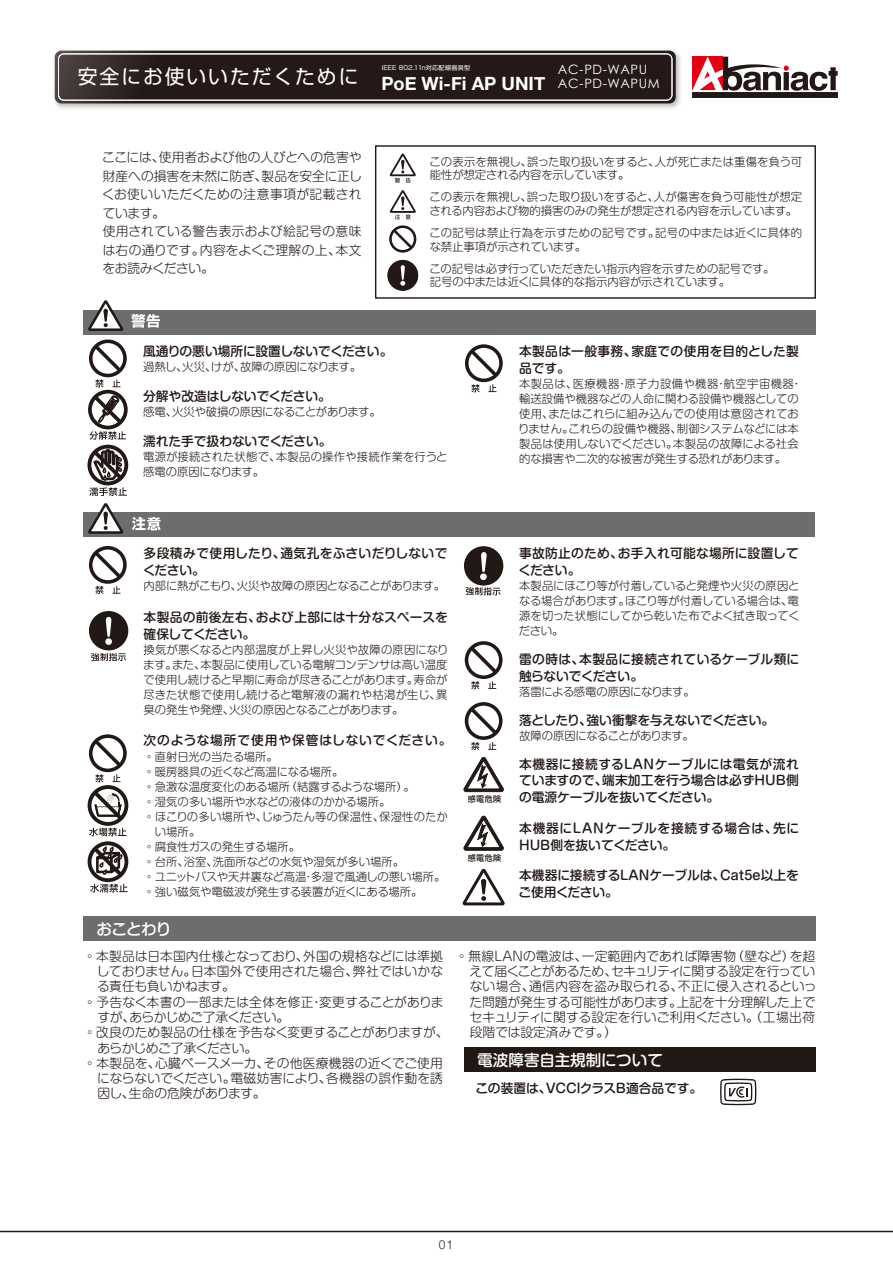
<style>
.page{position:relative;width:893px;height:1263px;background:#fff}
.page>*{position:absolute;margin:0;border:0;box-sizing:border-box;transform-origin:0 0}
.t1{font:19.8px "Shin Go Upr";letter-spacing:.1em;color:#fff}
.t2{font:700 18.3px "Helvetica Neue";color:#fff}
.t3{font:500 15.6px "Shin M Go Pr 6 N";color:#fff}
.t4{font:500 15.6px "Shin M Go Pr 6 N";letter-spacing:-.02em;color:#fff}
.t5{font:12.9px/14.4px "Century Gothic";letter-spacing:.04em;color:#fff}
.t6{font:300 12.75px/18.5px "Shin M Go Pr 6 N";color:#221815;text-align:justify}
.t7{font:500 12.75px/16.8px "Shin M Go Pr 6 N";color:#221815}
.t8{font:500 12.75px/16.8px "Shin M Go Pr 6 N";letter-spacing:.025em;color:#221815}
.t9{font:500 12.75px/16.8px "Shin M Go Pr 6 N";letter-spacing:.04em;color:#221815}
.t10{font:500 12.75px/16.8px "Shin M Go Pr 6 N";letter-spacing:.02em;color:#221815}
.t11{font:300 12.75px "Shin M Go Pr 6 N";letter-spacing:-.035em;color:#221815}
.t12{font:300 12.75px "Shin M Go Pr 6 N";letter-spacing:.02em;color:#221815}
.t13{font:500 12.75px "Shin M Go Pr 6 N";letter-spacing:.06em;color:#221815}
.t14{font:500 12.75px "Shin M Go Pr 6 N";letter-spacing:-.02em;color:#221815}
.t15{font:300 11.4px/15px "Shin M Go Pr 6 N";color:#221815}
.t16{font:300 11.4px/13.6px "Shin M Go Pr 6 N";letter-spacing:-.02em;color:#221815}
.t17{font:300 11.4px "Shin M Go Pr 6 N";letter-spacing:-.035em;color:#221815}
.t18{font:300 11.4px "Shin M Go Pr 6 N";letter-spacing:-.03em;color:#221815}
.t19{font:300 11.4px "Shin M Go Pr 6 N";letter-spacing:-.025em;color:#221815}
.t20{font:300 10.8px "Shin M Go Pr 6 N";color:#221815}
.t21{font:500 8.1px "Shin Go Pro";letter-spacing:.04em;color:#221815}
.t22{font:6.15px "Shin Go Pro";letter-spacing:.035em;color:#fff}
</style>
<div class="page">
<img style="left:54px;top:50px;width:627px;height:59px">
<svg style="left:55px;top:51px;width:621px;height:52px;background:#2b201d"></svg>
<div style="left:58px;top:54px;width:614px;height:47px;border:1px solid #fff;border-radius:5px"></div>
<hr style="left:0;top:1231px;width:893px;height:1px;background:#221815">
<div style="left:83px;top:310px;width:732px;height:24px;background:#6e6d6d"></div>
<svg style="left:131px;top:314px;width:29px;height:14px"></svg>
<div style="left:84px;top:513px;width:731px;height:24px;background:#6e6d6d"></div>
<svg style="left:88px;top:503px;width:35px;height:31px"></svg>
<svg style="left:132px;top:517px;width:29px;height:13px"></svg>
<svg style="left:462px;top:869px;width:43px;height:36px"></svg>
<svg style="left:88px;top:734px;width:40px;height:158px"></svg>
<svg style="left:89px;top:546px;width:38px;height:48px"></svg>
<div style="left:91px;top:613px;width:36px;height:36px;background:#221815;border-radius:50%"></div>
<div style="left:89px;top:611px;width:39px;height:39px;border:3px solid #221815;border-radius:50%"></div>
<svg style="left:105px;top:617px;width:7px;height:28px"></svg>
<svg style="left:91px;top:653px;width:35px;height:8px"></svg>
<svg style="left:87px;top:339px;width:41px;height:157px"></svg>
<svg style="left:465px;top:344px;width:38px;height:48px"></svg>
<svg style="left:465px;top:641px;width:38px;height:48px"></svg>
<svg style="left:465px;top:702px;width:38px;height:48px"></svg>
<div style="left:465px;top:548px;width:37px;height:36px;background:#221815;border-radius:50%"></div>
<div style="left:464px;top:546px;width:39px;height:40px;border:3px solid #221815;border-radius:50%"></div>
<svg style="left:480px;top:552px;width:7px;height:28px"></svg>
<svg style="left:466px;top:587px;width:35px;height:8px"></svg>
<div style="left:83px;top:917px;width:732px;height:24px;background:#6e6d6d"></div>
<div style="left:464px;top:1048px;width:351px;height:24px;background:#221815"></div>
<svg style="left:390px;top:154px;width:26px;height:29px"></svg>
<svg style="left:390px;top:190px;width:26px;height:29px"></svg>
<svg style="left:389px;top:225px;width:27px;height:28px"></svg>
<div style="left:388px;top:260px;width:30px;height:31px;border:4px solid #221815;border-radius:50%"></div>
<div style="left:390px;top:262px;width:26px;height:26px;background:#221815;border-radius:50%"></div>
<div style="left:387px;top:260px;width:31px;height:31px;border:4px solid #221815;border-radius:50%"></div>
<svg style="left:400px;top:265px;width:5px;height:21px"></svg>
<svg style="left:463px;top:757px;width:41px;height:35px"></svg>
<svg style="left:463px;top:815px;width:41px;height:36px"></svg>
<svg style="left:720px;top:1079px;width:36px;height:26px"></svg>
<svg style="left:88px;top:300px;width:35px;height:31px"></svg>
<svg style="left:692px;top:57px;width:146px;height:40px"></svg>
<h1 class="t1" style="left:78px;top:60px;width:282px">安全にお使いいただくために</h1>
<p class="t22" style="left:382px;top:62px;width:90px">IEEE 802.11n対応配線器具型</p>
<h2 class="t2" style="left:381px;top:69px;width:165px">PoE Wi-Fi AP UNIT</h2>
<p class="t5" style="left:558px;top:62px;width:103px">AC-PD-WAPU<br>AC-PD-WAPUM</p>
<p class="t6" style="left:102px;top:148px;width:261px;text-align:left">ここには、使用者および他の人びとへの危害や財産への損害を未然に防ぎ、製品を安全に正しくお使いいただくための注意事項が記載されています。<br>使用されている警告表示および絵記号の意味は右の通りです。内容をよくご理解の上、本文をお読みください。</p>
<p class="t15" style="left:429px;top:154px;width:374px;line-height:13.6px">この表示を無視し、誤った取り扱いをすると、人が死亡または重傷を負う可能性が想定される内容を示しています。</p>
<p class="t15" style="left:429px;top:190px;width:374px;line-height:13.6px">この表示を無視し、誤った取り扱いをすると、人が傷害を負う可能性が想定される内容および物的損害のみの発生が想定される内容を示しています。</p>
<p class="t15" style="left:429px;top:225px;width:374px;line-height:13.6px">この記号は禁止行為を示すための記号です。記号の中または近くに具体的な禁止事項が示されています。</p>
<p class="t16" style="left:429px;top:261px;width:347px">この記号は必ず行っていただきたい指示内容を示すための記号です。記号の中または近くに具体的な指示内容が示されています。</p>
<p class="t7" style="left:143px;top:342px;width:251px">風通りの悪い場所に設置しないでください。</p>
<p class="t15" style="left:143px;top:359px;width:219px">過熱し、火災、けが、故障の原因になります。</p>
<p class="t7" style="left:143px;top:387px;width:189px">分解や改造はしないでください。</p>
<p class="t19" style="left:143px;top:403px;width:239px">感電、火災や破損の原因になることがあります。</p>
<p class="t7" style="left:143px;top:432px;width:190px">濡れた手で扱わないでください。</p>
<p class="t15" style="left:143px;top:449px;width:306px">電源が接続された状態で、本製品の操作や接続作業を行うと感電の原因になります。</p>
<p class="t8" style="left:519px;top:342px;width:281px">本製品は一般事務、家庭での使用を目的とした製品です。</p>
<p class="t15" style="left:518px;top:375px;width:286px">本製品は、医療機器・原子力設備や機器・航空宇宙機器・輸送設備や機器などの人命に関わる設備や機器としての使用、またはこれらに組み込んでの使用は意図されておりません。これらの設備や機器、制御システムなどには本製品は使用しないでください。本製品の故障による社会的な損害や二次的な被害が発生する恐れがあります。</p>
<p class="t10" style="left:143px;top:544px;width:306px">多段積みで使用したり、通気孔をふさいだりしないでください。</p>
<p class="t17" style="left:144px;top:577px;width:303px">内部に熱がこもり、火災や故障の原因となることがあります。</p>
<p class="t7" style="left:144px;top:608px;width:306px">本製品の前後左右、および上部には十分なスペースを確保してください。</p>
<p class="t15" style="left:143px;top:641px;width:307px;text-align:justify">換気が悪くなると内部温度が上昇し火災や故障の原因になります。また、本製品に使用している電解コンデンサは高い温度で使用し続けると早期に寿命が尽きることがあります。寿命が尽きた状態で使用し続けると電解液の漏れや枯渇が生じ、異臭の発生や発煙、火災の原因となることがあります。</p>
<p class="t13" style="left:144px;top:730px;width:309px">次のような場所で使用や保管はしないでください。</p>
<p class="t16" style="left:144px;top:749px;width:136px">◦直射日光の当たる場所。</p>
<p class="t18" style="left:144px;top:762px;width:201px">◦暖房器具の近くなど高温になる場所。</p>
<p class="t15" style="left:144px;top:778px;width:273px">◦急激な温度変化のある場所（結露するような場所）。</p>
<p class="t15" style="left:144px;top:793px;width:248px">◦湿気の多い場所や水などの液体のかかる場所。</p>
<p class="t15" style="left:144px;top:808px;width:306px">◦ほこりの多い場所や、じゅうたん等の保温性、保湿性のたか</p>
<p class="t15" style="left:155px;top:823px;width:47px">い場所。</p>
<p class="t15" style="left:144px;top:838px;width:158px">◦腐食性ガスの発生する場所。</p>
<p class="t15" style="left:144px;top:853px;width:262px">◦台所、浴室、洗面所などの水気や湿気が多い場所。</p>
<p class="t15" style="left:144px;top:868px;width:303px">◦ユニットバスや天井裏など高温・多湿で風通しの悪い場所。</p>
<p class="t15" style="left:144px;top:883px;width:280px">◦強い磁気や電磁波が発生する装置が近くにある場所。</p>
<h3 class="t4" style="left:97px;top:916px;width:76px">おことわり</h3>
<p class="t6" style="left:83px;top:946px;width:361px">◦本製品は日本国内仕様となっており、外国の規格などには準拠</p>
<p class="t6" style="left:97px;top:961px;width:348px">しておりません。日本国外で使用された場合、弊社ではいかな</p>
<p class="t6" style="left:97px;top:976px;width:139px">る責任も負いかねます。</p>
<p class="t6" style="left:83px;top:992px;width:362px">◦予告なく本書の一部または全体を修正・変更することがありま</p>
<p class="t11" style="left:97px;top:1007px;width:193px">すが、あらかじめご了承ください。</p>
<p class="t6" style="left:83px;top:1022px;width:367px">◦改良のため製品の仕様を予告なく変更することがありますが、</p>
<p class="t11" style="left:98px;top:1037px;width:161px">あらかじめご了承ください。</p>
<p class="t12" style="left:83px;top:1053px;width:361px">◦本製品を、心臓ペースメーカ、その他医療機器の近くでご使用</p>
<p class="t6" style="left:97px;top:1068px;width:347px">にならないでください。電磁妨害により、各機器の誤作動を誘</p>
<p class="t6" style="left:98px;top:1084px;width:170px">因し、生命の危険があります。</p>
<p class="t21" style="left:468px;top:793px;width:35px">感電危険</p>
<p class="t21" style="left:468px;top:851px;width:35px">感電危険</p>
<p class="t8" style="left:519px;top:544px;width:282px">事故防止のため、お手入れ可能な場所に設置してください。</p>
<p class="t15" style="left:519px;top:578px;width:283px;text-align:justify">本製品にほこり等が付着していると発煙や火災の原因となる場合があります。ほこり等が付着している場合は、電源を切った状態にしてから乾いた布でよく拭き取ってください。</p>
<p class="t7" style="left:519px;top:650px;width:282px">雷の時は、本製品に接続されているケーブル類に触らないでください。</p>
<p class="t18" style="left:519px;top:682px;width:177px">落雷による感電の原因になります。</p>
<p class="t14" style="left:519px;top:709px;width:257px">落としたり、強い衝撃を与えないでください。</p>
<p class="t17" style="left:519px;top:726px;width:176px">故障の原因になることがあります。</p>
<p class="t7" style="left:519px;top:755px;width:281px;text-align:justify">本機器に接続するLANケーブルには電気が流れていますので、端末加工を行う場合は必ずHUB側の電源ケーブルを抜いてください。</p>
<p class="t9" style="left:519px;top:819px;width:282px">本機器にLANケーブルを接続する場合は、先に<br>HUB側を抜いてください。</p>
<p class="t7" style="left:519px;top:866px;width:282px">本機器に接続するLANケーブルは、Cat5e以上をご使用ください。</p>
<p class="t6" style="left:469px;top:947px;width:348px;line-height:15.3px;text-indent:-14px">◦無線LANの電波は、一定範囲内であれば障害物（壁など）を超えて届くことがあるため、セキュリティに関する設定を行っていない場合、通信内容を盗み取られる、不正に侵入されるといった問題が発生する可能性があります。上記を十分理解した上でセキュリティに関する設定を行いご利用ください。（工場出荷段階では設定済みです。）</p>
<h3 class="t3" style="left:477px;top:1047px;width:187px">電波障害自主規制について</h3>
<p class="t7" style="left:475px;top:1079px;width:228px">この装置は、VCCIクラスB適合品です。</p>
<p class="t20" style="left:439px;top:1236px;width:16px">01</p>
</div>
